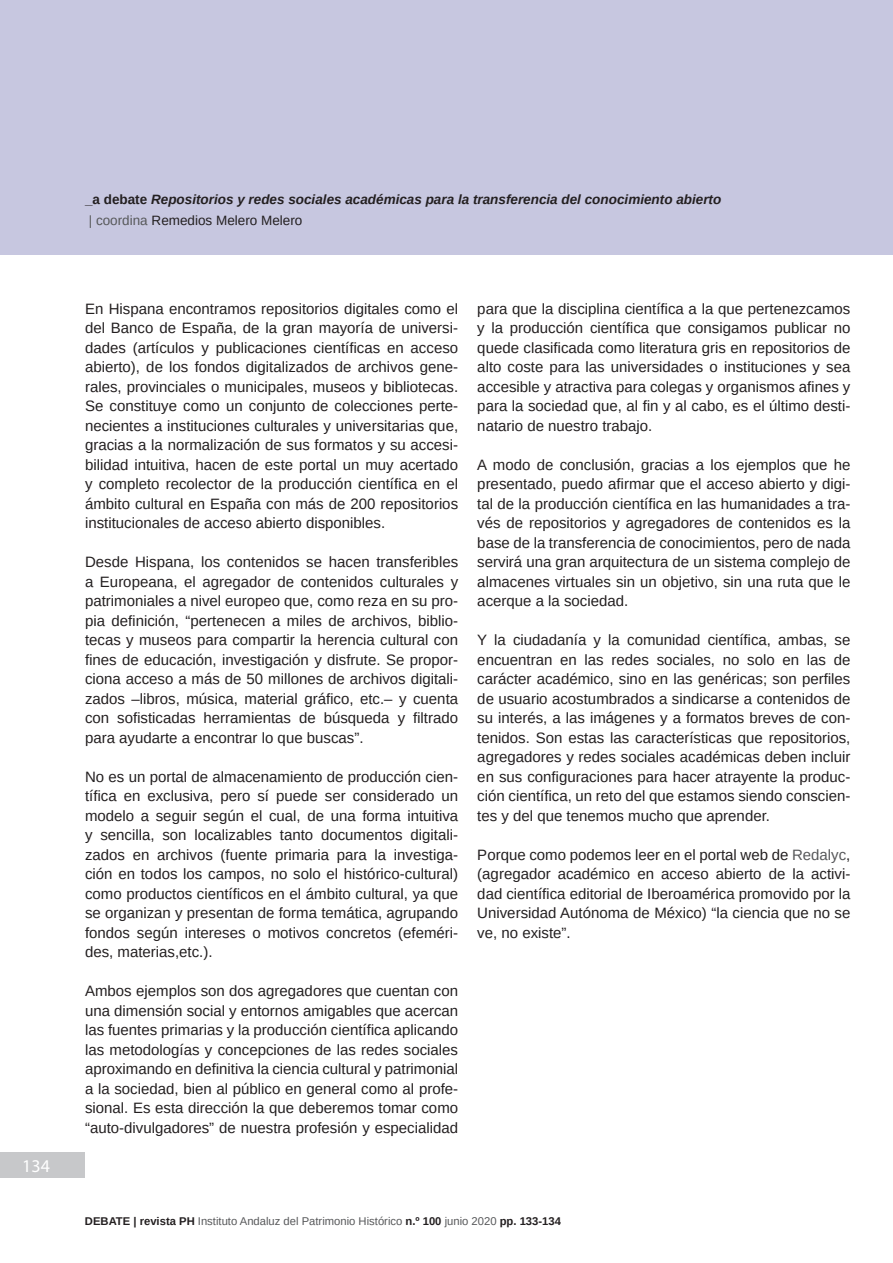
<style>
.page{position:relative;width:893px;height:1263px;background:#fff}
.page>*{position:absolute;margin:0;border:0;box-sizing:border-box;transform-origin:0 0}
.t1{font:18px "Myriad Pro";color:#fff}
.t2{font:15px/19.5px "Arimo";color:#231f20;text-align:justify}
.t3{font:italic 700 13.5px/21px "Arimo";color:#231f20}
.t4{font:11.25px "Arimo";color:#57585a}
.s1{font-style:normal}
.s2{font-weight:400;font-style:normal;color:#57585a}
.s3{font-weight:400;font-style:normal}
.s4{color:#57585a}
.s5{font-weight:700;color:#231f20}
</style>
<div class="page">
<div style="left:0;top:0;width:893px;height:255px;background:#c7c7e0"></div>
<div style="left:0;top:1152px;width:85px;height:26px;background:#c7c8ca"></div>
<p class="t1" style="left:22px;top:1155px;width:29px">134</p>
<p class="t3" style="left:85px;top:189px;width:638px"><span class="s1">_a debate</span> Repositorios y redes sociales académicas para la transferencia del conocimiento abierto <span class="s2">| coordina</span> <span class="s3">Remedios Melero Melero</span></p>
<p class="t2" style="left:85px;top:299px;width:375px">En Hispana encontramos repositorios digitales como el del Banco de España, de la gran mayoría de universi&shy;dades (artículos y publicaciones científicas en acceso abierto), de los fondos digitalizados de archivos gene&shy;rales, provinciales o municipales, museos y bibliotecas.<br>Se constituye como un conjunto de colecciones perte&shy;necientes a instituciones culturales y universitarias que, gracias a la normalización de sus formatos y su accesi&shy;bilidad intuitiva, hacen de este portal un muy acertado y completo recolector de la producción científica en el ámbito cultural en España con más de 200 repositorios institucionales de acceso abierto disponibles.</p>
<p class="t2" style="left:85px;top:552px;width:375px">Desde Hispana, los contenidos se hacen transferibles a Europeana, el agregador de contenidos culturales y patrimoniales a nivel europeo que, como reza en su pro&shy;pia definición, “pertenecen a miles de archivos, biblio&shy;tecas y museos para compartir la herencia cultural con fines de educación, investigación y disfrute. Se propor&shy;ciona acceso a más de 50 millones de archivos digitali&shy;zados –libros, música, material gráfico, etc.– y cuenta con sofisticadas herramientas de búsqueda y filtrado para ayudarte a encontrar lo que buscas”.</p>
<p class="t2" style="left:85px;top:767px;width:375px">No es un portal de almacenamiento de producción cien&shy;tífica en exclusiva, pero sí puede ser considerado un modelo a seguir según el cual, de una forma intuitiva y sencilla, son localizables tanto documentos digitali&shy;zados en archivos (fuente primaria para la investiga&shy;ción en todos los campos, no solo el histórico-cultural) como productos científicos en el ámbito cultural, ya que se organizan y presentan de forma temática, agrupando fondos según intereses o motivos concretos (efeméri&shy;des, materias,etc.).</p>
<p class="t2" style="left:85px;top:981px;width:375px">Ambos ejemplos son dos agregadores que cuentan con una dimensión social y entornos amigables que acercan las fuentes primarias y la producción científica aplicando las metodologías y concepciones de las redes sociales aproximando en definitiva la ciencia cultural y patrimonial a la sociedad, bien al público en general como al profe&shy;sional. Es esta dirección la que deberemos tomar como “auto-divulgadores” de nuestra profesión y especialidad</p>
<p class="t2" style="left:477px;top:299px;width:375px">para que la disciplina científica a la que pertenezcamos y la producción científica que consigamos publicar no quede clasificada como literatura gris en repositorios de alto coste para las universidades o instituciones y sea accesible y atractiva para colegas y organismos afines y para la sociedad que, al fin y al cabo, es el último desti&shy;natario de nuestro trabajo.</p>
<p class="t2" style="left:477px;top:455px;width:375px">A modo de conclusión, gracias a los ejemplos que he presentado, puedo afirmar que el acceso abierto y digi&shy;tal de la producción científica en las humanidades a tra&shy;vés de repositorios y agregadores de contenidos es la base de la transferencia de conocimientos, pero de nada servirá una gran arquitectura de un sistema complejo de almacenes virtuales sin un objetivo, sin una ruta que le acerque a la sociedad.</p>
<p class="t2" style="left:477px;top:630px;width:375px">Y la ciudadanía y la comunidad científica, ambas, se encuentran en las redes sociales, no solo en las de carácter académico, sino en las genéricas; son perfiles de usuario acostumbrados a sindicarse a contenidos de su interés, a las imágenes y a formatos breves de con&shy;tenidos. Son estas las características que repositorios, agregadores y redes sociales académicas deben incluir en sus configuraciones para hacer atrayente la produc&shy;ción científica, un reto del que estamos siendo conscien&shy;tes y del que tenemos mucho que aprender.</p>
<p class="t2" style="left:477px;top:845px;width:375px">Porque como podemos leer en el portal web de <span class="s4">Redalyc</span>, (agregador académico en acceso abierto de la activi&shy;dad científica editorial de Iberoamérica promovido por la Universidad Autónoma de México) “la ciencia que no se ve, no existe”.</p>
<p class="t4" style="left:85px;top:1213px;width:478px"><span class="s5">DEBATE | revista PH</span> Instituto Andaluz del Patrimonio Histórico <span class="s5">n.º 100</span> junio 2020 <span class="s5">pp. 133-134</span></p>
</div>
